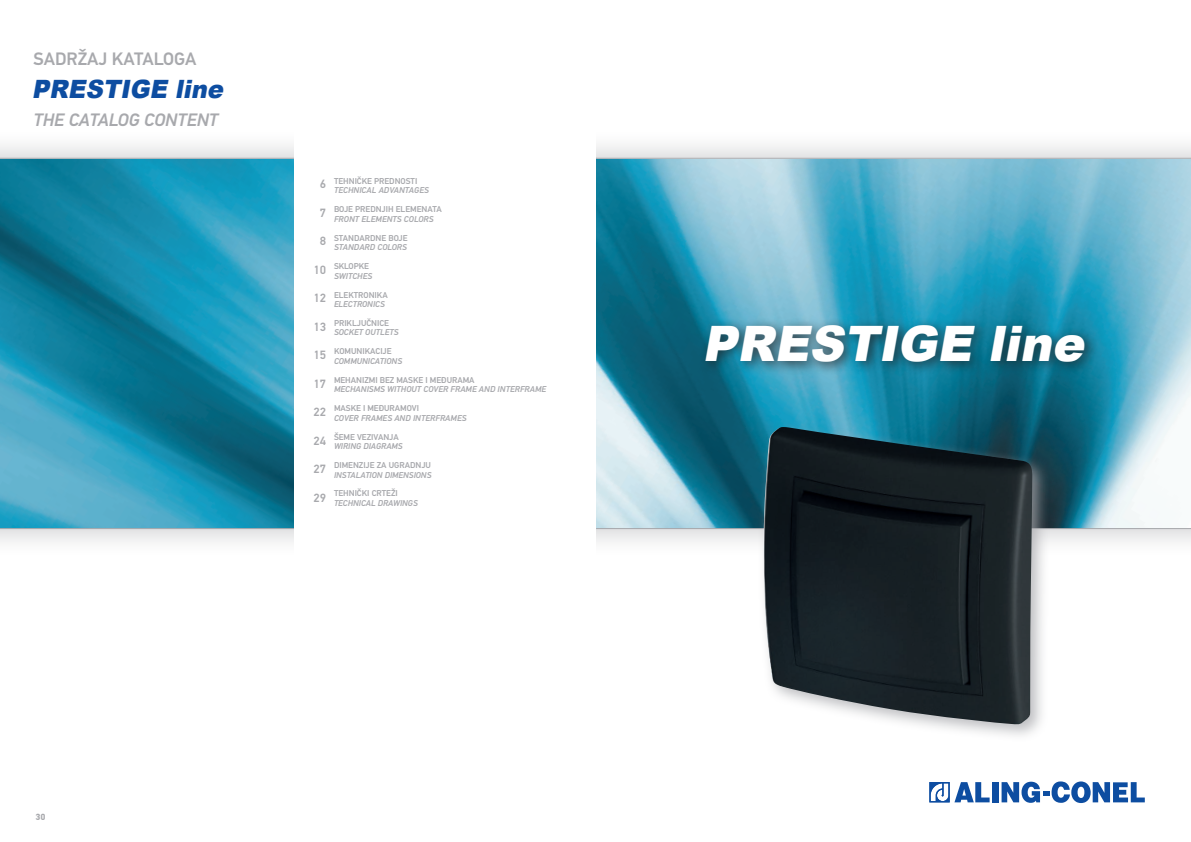
<style>
.page{position:relative;width:1191px;height:842px;background:#fff}
.page>*{position:absolute;margin:0;border:0;box-sizing:border-box;transform-origin:0 0}
.t1{font:italic 900 48.9px "Arial";color:#fff}
.t2{font:italic 900 25.2px "Arial";color:#0d4da1;scale:.95 1}
.t3{font:italic 500 18px "PFDIN Text Pro";color:#a8a9ad}
.t4{font:500 18px "PFDIN Text Pro";color:#a8a9ad}
.t5{font:500 12px "PFDIN Text Pro";color:#a8a9ad}
.t6{font:700 9px "PFDIN Text Pro";color:#a8a9ad}
.t7{font:italic 500 8.5px "PFDIN Text Pro";letter-spacing:.005em;color:#a8a9ad}
.t8{font:500 8.5px "PFDIN Text Pro";color:#a8a9ad}
</style>
<div class="page">
<img style="left:0;top:159px;width:1191px;height:369px">
<svg style="left:596px;top:145px;width:595px;height:13px;fill:#ebecec"></svg>
<svg style="left:0;top:529px;width:294px;height:13px;fill:#ebebec"></svg>
<svg style="left:0;top:145px;width:294px;height:13px;fill:#ebecec"></svg>
<svg style="left:596px;top:529px;width:595px;height:13px;fill:#ebebec"></svg>
<hr style="left:595px;top:158px;width:596px;height:1px;background:#a8a9ad">
<hr style="left:0;top:158px;width:596px;height:1px;background:#a8a9ad">
<hr style="left:0;top:528px;width:596px;height:1px;background:#a8a9ad">
<hr style="left:596px;top:528px;width:595px;height:1px;background:#a8a9ad">
<div style="left:294px;top:0;width:301px;height:806px;background:#fff"></div>
<svg style="left:1001px;top:781px;width:143px;height:22px"></svg>
<div style="left:992px;top:782px;width:6px;height:20px;background:#0d4da1"></div>
<svg style="left:929px;top:782px;width:60px;height:20px"></svg>
<div style="left:757px;top:421px;width:293px;height:322px;background:#a8a9ad;opacity:.75"></div>
<img style="left:763px;top:427px;width:269px;height:298px">
<div style="left:699px;top:318px;width:399px;height:58px;background:#231f20;opacity:.75"></div>
<h3 class="t4" style="left:33px;top:48px;width:165px">SADRŽAJ KATALOGA</h3>
<h2 class="t2" style="left:32px;top:70px;width:209px">PRESTIGE line</h2>
<h3 class="t3" style="left:33px;top:109px;width:186px">THE CATALOG CONTENT</h3>
<h3 class="t5" style="left:320px;top:177px;width:8px">6</h3>
<h3 class="t5" style="left:320px;top:205px;width:8px">7</h3>
<h3 class="t5" style="left:320px;top:234px;width:8px">8</h3>
<h3 class="t5" style="left:313px;top:262px;width:14px">10</h3>
<h3 class="t5" style="left:313px;top:291px;width:14px">12</h3>
<h3 class="t5" style="left:313px;top:319px;width:14px">13</h3>
<h3 class="t5" style="left:313px;top:348px;width:14px">15</h3>
<h3 class="t5" style="left:313px;top:376px;width:14px">17</h3>
<h3 class="t5" style="left:313px;top:405px;width:14px">22</h3>
<h3 class="t5" style="left:313px;top:433px;width:14px">24</h3>
<h3 class="t5" style="left:313px;top:462px;width:14px">27</h3>
<h3 class="t5" style="left:313px;top:490px;width:14px">29</h3>
<p class="t8" style="left:334px;top:176px;width:85px">TEHNIČKE PREDNOSTI</p>
<p class="t7" style="left:334px;top:185px;width:96px">TECHNICAL ADVANTAGES</p>
<p class="t8" style="left:334px;top:204px;width:109px">BOJE PREDNJIH ELEMENATA</p>
<p class="t7" style="left:334px;top:214px;width:101px">FRONT ELEMENTS COLORS</p>
<p class="t8" style="left:334px;top:233px;width:75px">STANDARDNE BOJE</p>
<p class="t7" style="left:334px;top:242px;width:75px">STANDARD COLORS</p>
<p class="t8" style="left:334px;top:261px;width:37px">SKLOPKE</p>
<p class="t7" style="left:334px;top:271px;width:40px">SWITCHES</p>
<p class="t8" style="left:334px;top:290px;width:55px">ELEKTRONIKA</p>
<p class="t7" style="left:334px;top:299px;width:52px">ELECTRONICS</p>
<p class="t8" style="left:334px;top:318px;width:57px">PRIKLJUČNICE</p>
<p class="t7" style="left:334px;top:327px;width:66px">SOCKET OUTLETS</p>
<p class="t8" style="left:334px;top:346px;width:59px">KOMUNIKACIJE</p>
<p class="t7" style="left:334px;top:356px;width:70px">COMMUNICATIONS</p>
<p class="t8" style="left:334px;top:375px;width:142px">MEHANIZMI BEZ MASKE I MEĐURAMA</p>
<p class="t7" style="left:334px;top:384px;width:214px">MECHANISMS WITHOUT COVER FRAME AND INTERFRAME</p>
<p class="t8" style="left:334px;top:403px;width:87px">MASKE I MEĐURAMOVI</p>
<p class="t7" style="left:334px;top:413px;width:134px">COVER FRAMES AND INTERFRAMES</p>
<p class="t8" style="left:334px;top:432px;width:66px">ŠEME VEZIVANJA</p>
<p class="t7" style="left:334px;top:441px;width:70px">WIRING DIAGRAMS</p>
<p class="t8" style="left:334px;top:460px;width:98px">DIMENZIJE ZA UGRADNJU</p>
<p class="t7" style="left:334px;top:469px;width:99px">INSTALATION DIMENSIONS</p>
<p class="t8" style="left:334px;top:488px;width:65px">TEHNIČKI CRTEŽI</p>
<p class="t7" style="left:334px;top:498px;width:85px">TECHNICAL DRAWINGS</p>
<p class="t6" style="left:35px;top:811px;width:11px">30</p>
<h1 class="t1" style="left:702px;top:308px;width:395px">PRESTIGE line</h1>
</div>
